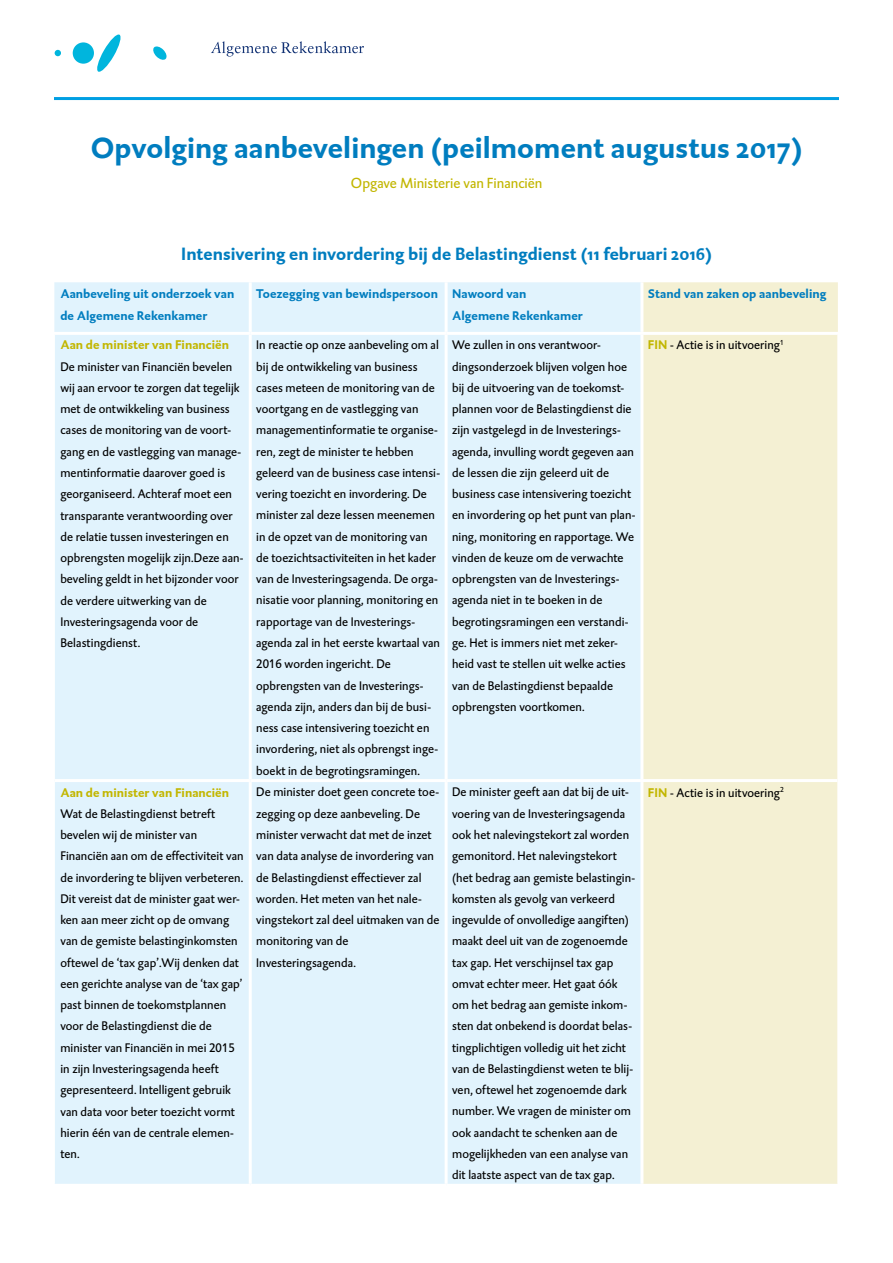
<style>
.page{position:relative;width:893px;height:1263px;background:#fff}
.page>*{position:absolute;margin:0;border:0;box-sizing:border-box;transform-origin:0 0}
._1_Kop_Opvolging{font:700 30px "DTL Caspari ST";letter-spacing:.005em;color:#007dbf}
._3_Onderzoek{font:700 18px "DTL Caspari ST";letter-spacing:.005em;color:#007dbf}
._2_Opgave{font:15px "DTL Caspari T";color:#c2b600}
._05_Tabel_tekstkader{font:12.75px/21.3px "DTL Caspari T";letter-spacing:.005em;color:#000}
._4_kop_tabel_vet_bla{font:700 12.75px/21.3px "DTL Caspari ST";letter-spacing:.005em;color:#007dbf}
._4_kop_tabel_vet_gro{font:700 12.75px "DTL Caspari ST";letter-spacing:.005em;color:#c2b600}
.s1{font-family:"DTL Caspari ST";font-weight:700;color:#c2b600}
</style>
<div class="page">
<svg style="left:55px;top:50px;width:6px;height:6px"></svg>
<div style="left:73px;top:42px;width:21px;height:22px;background:#00b5dd;border-radius:50%"></div>
<svg style="left:97px;top:34px;width:24px;height:38px"></svg>
<svg style="left:153px;top:46px;width:14px;height:14px"></svg>
<svg style="left:211px;top:41px;width:153px;height:16px"></svg>
<div style="left:54px;top:282px;width:586px;height:902px;background:#e1f3fd"></div>
<div style="left:643px;top:282px;width:195px;height:902px;background:#f4f0d3"></div>
<hr style="left:54px;top:335px;width:1px;height:445px;background:#fff">
<hr style="left:837px;top:335px;width:1px;height:445px;background:#fff">
<hr style="left:54px;top:780px;width:1px;height:404px;background:#fff">
<hr style="left:837px;top:780px;width:1px;height:404px;background:#fff">
<hr style="left:249px;top:282px;width:3px;height:50px;background:#fff">
<hr style="left:445px;top:282px;width:3px;height:50px;background:#fff">
<hr style="left:54px;top:332px;width:196px;height:3px;background:#fff">
<hr style="left:250px;top:332px;width:196px;height:3px;background:#fff">
<hr style="left:249px;top:335px;width:3px;height:444px;background:#fff">
<hr style="left:446px;top:332px;width:196px;height:3px;background:#fff">
<hr style="left:445px;top:335px;width:3px;height:444px;background:#fff">
<hr style="left:642px;top:332px;width:196px;height:3px;background:#fff">
<hr style="left:55px;top:779px;width:195px;height:3px;background:#fff">
<hr style="left:250px;top:779px;width:196px;height:3px;background:#fff">
<hr style="left:249px;top:782px;width:3px;height:402px;background:#fff">
<hr style="left:446px;top:779px;width:196px;height:3px;background:#fff">
<hr style="left:445px;top:782px;width:3px;height:402px;background:#fff">
<hr style="left:642px;top:779px;width:195px;height:3px;background:#fff">
<hr style="left:54px;top:97px;width:785px;height:3px;background:#009fe3">
<h1 class="_1_Kop_Opvolging" style="left:91px;top:128px;width:713px">Opvolging aanbevelingen (peilmoment augustus 2017)</h1>
<h2 class="_2_Opgave" style="left:351px;top:174px;width:193px">Opgave Ministerie van Financiën</h2>
<h3 class="_3_Onderzoek" style="left:181px;top:242px;width:532px">Intensivering en invordering bij de Belastingdienst (11 februari 2016)</h3>
<p class="_4_kop_tabel_vet_bla" style="left:60px;top:283px;width:176px">Aanbeveling uit onderzoek van de Algemene Rekenkamer</p>
<p class="_4_kop_tabel_vet_bla" style="left:256px;top:283px;width:183px">Toezegging van bewindspersoon</p>
<p class="_4_kop_tabel_vet_bla" style="left:452px;top:283px;width:132px">Nawoord van<br>Algemene Rekenkamer</p>
<p class="_4_kop_tabel_vet_bla" style="left:648px;top:283px;width:180px">Stand van zaken op aanbeveling</p>
<p class="_4_kop_tabel_vet_gro" style="left:60px;top:337px;width:170px">Aan de minister van Financiën</p>
<p class="_05_Tabel_tekstkader" style="left:60px;top:356px;width:185px">De minister van Financiën bevelen wij aan ervoor te zorgen dat tegelijk met de ontwikkeling van business cases de monitoring van de voort&shy;gang en de vastlegging van manage&shy;mentinformatie daarover goed is georganiseerd. Achteraf moet een transparante verantwoording over de relatie tussen investeringen en opbrengsten mogelijk zijn.Deze aan&shy;beveling geldt in het bijzonder voor de verdere uitwerking van de<br>Investeringsagenda voor de<br>Belastingdienst.</p>
<p class="_05_Tabel_tekstkader" style="left:256px;top:334px;width:185px">In reactie op onze aanbeveling om al bij de ontwikkeling van business cases meteen de monitoring van de voortgang en de vastlegging van managementinformatie te organise&shy;ren, zegt de minister te hebben geleerd van de business case intensi&shy;vering toezicht en invordering. De minister zal deze lessen meenemen in de opzet van de monitoring van de toezichtsactiviteiten in het kader van de Investeringsagenda. De orga&shy;nisatie voor planning, monitoring en rapportage van de Investerings&shy;agenda zal in het eerste kwartaal van 2016 worden ingericht. De opbrengsten van de Investerings&shy;agenda zijn, anders dan bij de busi&shy;ness case intensivering toezicht en invordering, niet als opbrengst inge&shy;boekt in de begrotingsramingen.</p>
<p class="_05_Tabel_tekstkader" style="left:452px;top:334px;width:185px">We zullen in ons verantwoor&shy;dingsonderzoek blijven volgen hoe bij de uitvoering van de toekomst&shy;plannen voor de Belastingdienst die zijn vastgelegd in de Investerings&shy;agenda, invulling wordt gegeven aan de lessen die zijn geleerd uit de business case intensivering toezicht en invordering op het punt van plan&shy;ning, monitoring en rapportage. We vinden de keuze om de verwachte opbrengsten van de Investerings&shy;agenda niet in te boeken in de begrotingsramingen een verstandi&shy;ge. Het is immers niet met zeker&shy;heid vast te stellen uit welke acties van de Belastingdienst bepaalde opbrengsten voortkomen.</p>
<p class="_05_Tabel_tekstkader" style="left:648px;top:334px;width:137px"><span class="s1">FIN</span> - Actie is in uitvoering<sup>1</sup></p>
<p class="_4_kop_tabel_vet_gro" style="left:60px;top:784px;width:170px">Aan de minister van Financiën</p>
<p class="_05_Tabel_tekstkader" style="left:60px;top:803px;width:185px">Wat de Belastingdienst betreft bevelen wij de minister van<br>Financiën aan om de effectiviteit van de invordering te blijven verbeteren.<br>Dit vereist dat de minister gaat wer&shy;ken aan meer zicht op de omvang van de gemiste belastinginkomsten oftewel de ‘tax gap’.Wij denken dat een gerichte analyse van de ‘tax gap’ past binnen de toekomstplannen voor de Belastingdienst die de minister van Financiën in mei 2015 in zijn Investeringsagenda heeft gepresenteerd. Intelligent gebruik van data voor beter toezicht vormt hierin één van de centrale elemen&shy;ten.</p>
<p class="_05_Tabel_tekstkader" style="left:256px;top:781px;width:185px">De minister doet geen concrete toe&shy;zegging op deze aanbeveling. De minister verwacht dat met de inzet van data analyse de invordering van de Belastingdienst effectiever zal worden. Het meten van het nale&shy;vingstekort zal deel uitmaken van de monitoring van de<br>Investeringsagenda.</p>
<p class="_05_Tabel_tekstkader" style="left:452px;top:781px;width:185px">De minister geeft aan dat bij de uit&shy;voering van de Investeringsagenda ook het nalevingstekort zal worden gemonitord. Het nalevingstekort (het bedrag aan gemiste belastingin&shy;komsten als gevolg van verkeerd ingevulde of onvolledige aangiften) maakt deel uit van de zogenoemde tax gap. Het verschijnsel tax gap omvat echter meer. Het gaat óók om het bedrag aan gemiste inkom&shy;sten dat onbekend is doordat belas&shy;tingplichtigen volledig uit het zicht van de Belastingdienst weten te blij&shy;ven, oftewel het zogenoemde dark number. We vragen de minister om ook aandacht te schenken aan de mogelijkheden van een analyse van dit laatste aspect van de tax gap.</p>
<p class="_05_Tabel_tekstkader" style="left:648px;top:781px;width:137px"><span class="s1">FIN</span> - Actie is in uitvoering<sup>2</sup></p>
</div>
